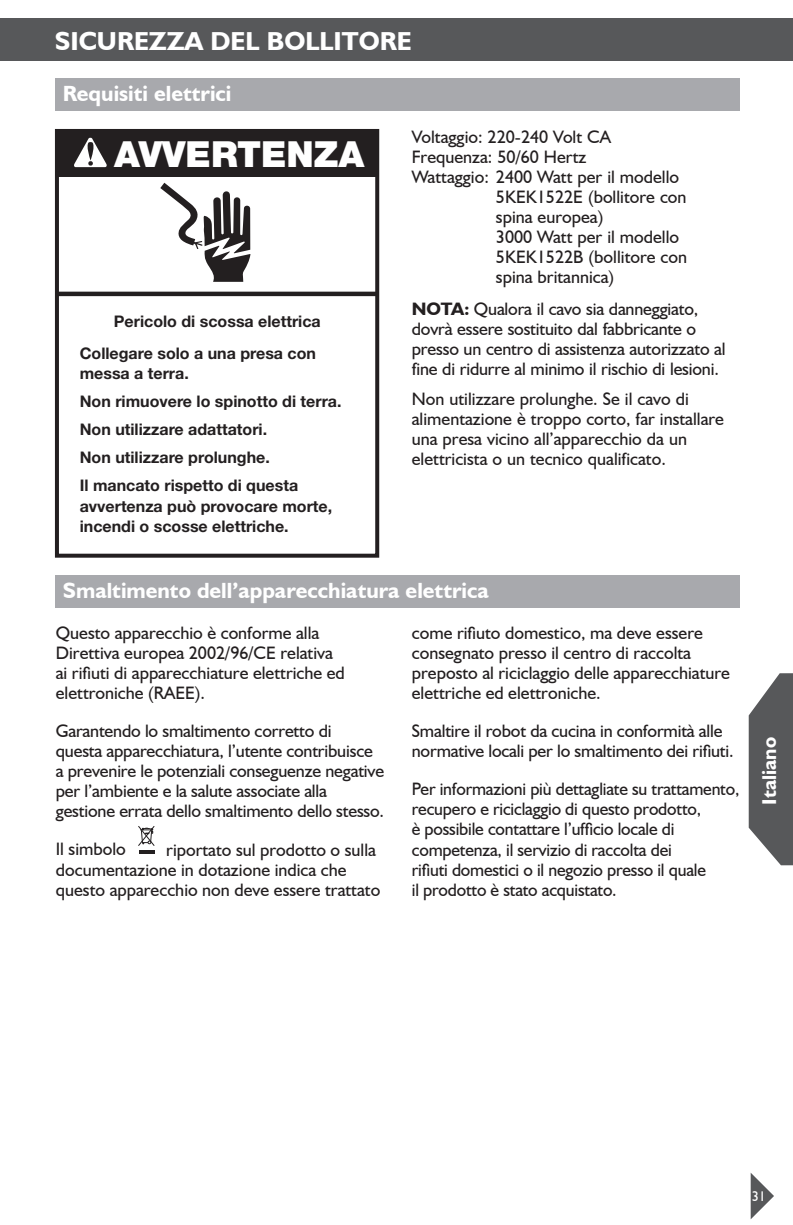
<style>
.page{position:relative;width:793px;height:1225px;background:#fff}
.page>*{position:absolute;margin:0;border:0;box-sizing:border-box;transform-origin:0 0}
.t1{font:900 36px "Helvetica Neue LT Std";color:#fff}
.t2{font:700 26px "Humanist 521 BT";color:#fff}
.t3{font:700 22px "Humanist 521 BT";color:#fff}
.t4{font:700 20px "Humanist 521 BT";color:#fff}
.t5{font:18px/20px "Humanist 521 BT";color:#231f20}
.t6{font:700 16px/28px "Helvetica Neue LT Std";color:#231f20}
.t7{font:14px "Humanist 521 BT";color:#fff}
.s1{font-weight:700}
</style>
<div class="page">
<svg style="left:750px;top:1173px;width:23px;height:46px"></svg>
<svg style="left:748px;top:673px;width:44px;height:192px"></svg>
<div style="left:1px;top:19px;width:791px;height:42px;background:#57585a"></div>
<hr style="left:0;top:19px;width:1px;height:42px;background:#57585a">
<div style="left:55px;top:79px;width:684px;height:32px;background:#a8a9ad"></div>
<div style="left:55px;top:575px;width:684px;height:32px;background:#a8a9ad"></div>
<svg style="left:138px;top:826px;width:16px;height:20px"></svg>
<svg style="left:139px;top:850px;width:15px;height:3px"></svg>
<div style="left:55px;top:129px;width:324px;height:428px;border:4px solid #231f20"></div>
<hr style="left:55px;top:292px;width:323px;height:4px;background:#231f20">
<svg style="left:160px;top:183px;width:90px;height:99px"></svg>
<div style="left:58px;top:131px;width:320px;height:46px;background:#231f20"></div>
<svg style="left:74px;top:138px;width:33px;height:29px"></svg>
<p class="t2" style="left:55px;top:25px;width:358px">SICUREZZA DEL BOLLITORE</p>
<p class="t3" style="left:63px;top:80px;width:170px">Requisiti elettrici</p>
<p class="t1" style="left:114px;top:133px;width:252px">AVVERTENZA</p>
<p class="t6" style="left:80px;top:305px;width:242px;line-height:32px;text-align:right">Pericolo di scossa elettrica<br>Collegare solo a una presa con</p>
<p class="t6" style="left:80px;top:359px;width:263px">messa a terra.<br>Non rimuovere lo spinotto di terra.<br>Non utilizzare adattatori.<br>Non utilizzare prolunghe.<br>Il mancato rispetto di questa</p>
<p class="t6" style="left:80px;top:495px;width:254px;line-height:20px">avvertenza può provocare morte, incendi o scosse elettriche.</p>
<p class="t5" style="left:411px;top:126px;width:200px">Voltaggio: 220-240 Volt CA</p>
<p class="t5" style="left:411px;top:146px;width:176px">Frequenza: 50/60 Hertz</p>
<p class="t5" style="left:411px;top:166px;width:269px">Wattaggio: 2400 Watt per il modello</p>
<p class="t5" style="left:495px;top:186px;width:192px">5KEK1522E (bollitore con</p>
<p class="t5" style="left:495px;top:206px;width:109px">spina europea)</p>
<p class="t5" style="left:495px;top:226px;width:185px">3000 Watt per il modello</p>
<p class="t5" style="left:495px;top:246px;width:193px">5KEK1522B (bollitore con</p>
<p class="t5" style="left:495px;top:266px;width:120px">spina britannica)</p>
<p class="t5" style="left:411px;top:298px;width:315px"><span class="s1">NOTA:</span> Qualora il cavo sia danneggiato, dovrà essere sostituito dal fabbricante o presso un centro di assistenza autorizzato al fine di ridurre al minimo il rischio di lesioni.</p>
<p class="t5" style="left:411px;top:388px;width:313px">Non utilizzare prolunghe. Se il cavo di alimentazione è troppo corto, far installare una presa vicino all’apparecchio da un elettricista o un tecnico qualificato.</p>
<p class="t3" style="left:63px;top:577px;width:427px">Smaltimento dell’apparecchiatura elettrica</p>
<p class="t5" style="left:56px;top:623px;width:290px">Questo apparecchio è conforme alla Direttiva europea 2002/96/CE relativa ai rifiuti di apparecchiature elettriche ed elettroniche (RAEE).</p>
<p class="t5" style="left:56px;top:721px;width:330px">Garantendo lo smaltimento corretto di<br>questa apparecchiatura, l’utente contribuisce a prevenire le potenziali conseguenze negative per l’ambiente e la salute associate alla gestione errata dello smaltimento dello stesso.</p>
<p class="t5" style="left:56px;top:839px;width:72px">Il simbolo</p>
<p class="t5" style="left:411px;top:623px;width:319px">come rifiuto domestico, ma deve essere consegnato presso il centro di raccolta preposto al riciclaggio delle apparecchiature elettriche ed elettroniche.</p>
<p class="t5" style="left:411px;top:721px;width:323px">Smaltire il robot da cucina in conformità alle normative locali per lo smaltimento dei rifiuti.</p>
<p class="t5" style="left:411px;top:779px;width:329px">Per informazioni più dettagliate su trattamento, recupero e riciclaggio di questo prodotto,<br>è possibile contattare l’ufficio locale di competenza, il servizio di raccolta dei<br>rifiuti domestici o il negozio presso il quale<br>il prodotto è stato acquistato.</p>
<p class="t5" style="left:56px;top:839px;width:326px;text-indent:110px">riportato sul prodotto o sulla documentazione in dotazione indica che questo apparecchio non deve essere trattato</p>
<p class="t4" style="left:756px;top:804px;width:69px;rotate:-90deg">Italiano</p>
<p class="t7" style="left:751px;top:1187px;width:16px">31</p>
</div>
